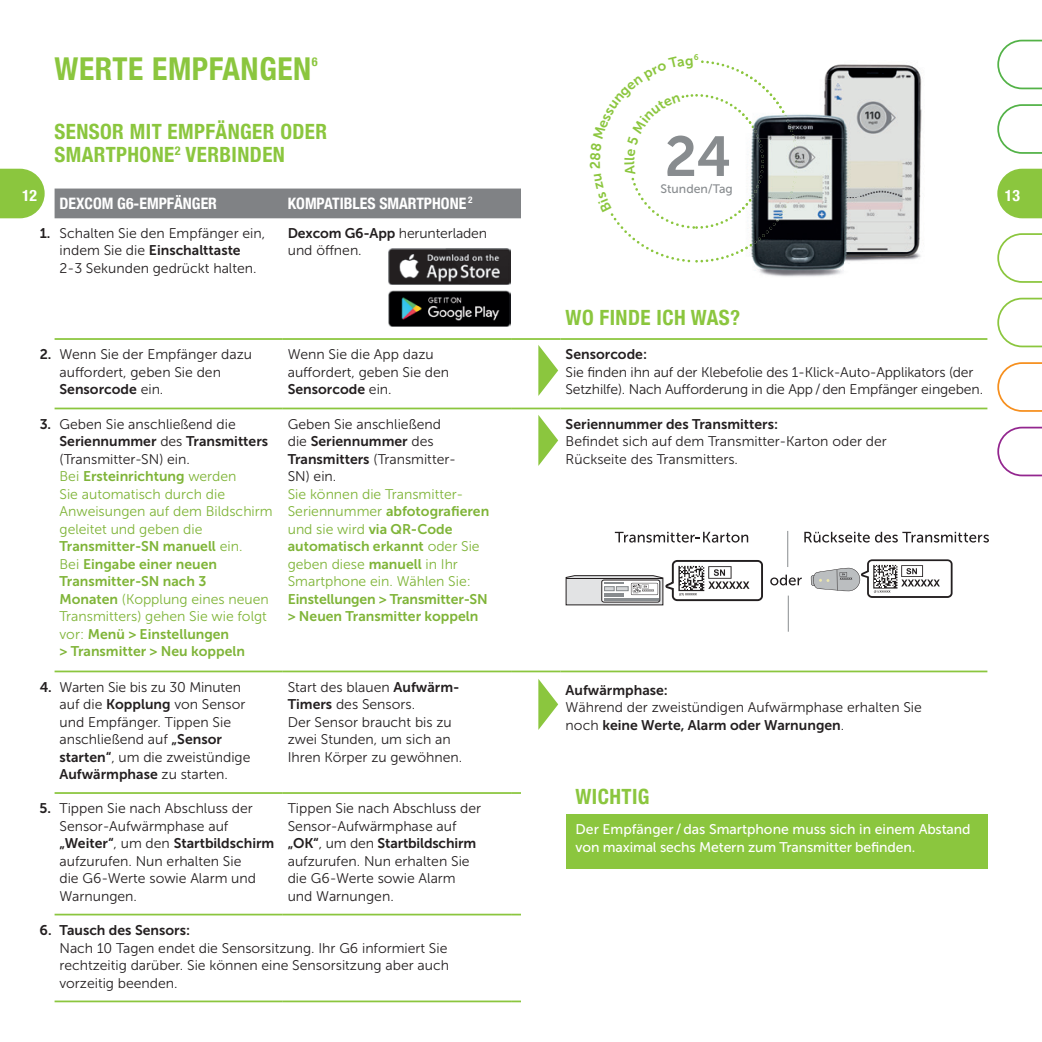
<style>
.page{position:relative;width:1042px;height:1042px;background:#fff}
.page>*{position:absolute;margin:0;border:0;box-sizing:border-box;transform-origin:0 0}
.t1{font:56px "Museo Sans 700";color:#888c8f}
.t2{font:700 condensed 31.5px "Helvetica Neue";letter-spacing:.02em;color:#8bc63e}
.t3{font:700 condensed 21px/22.8px "Helvetica Neue";letter-spacing:.02em;color:#8bc63e}
.t4{font:700 condensed 15.75px "Helvetica Neue";color:#fff}
.t5{font:14px/17.5px "Museo Sans 300";color:#231f20}
.t6{font:14px "Museo Sans 700";color:#231f20}
.t7{font:14px/17.5px "Museo Sans 700";color:#7fb438}
.t8{font:14px/17.5px "Museo Sans 300";color:#7fb438}
.t9{font:14px/17.5px "Museo Sans 500";letter-spacing:-.01em;color:#fff}
.t10{font:12.25px "Museo Sans 500";color:#888c8f}
.t11{font:700 condensed 12.25px "Helvetica Neue";color:#8bc63e}
.t12{font:8.22px "Museo Sans 700";color:#8bc63e}
.s1{font-family:"Museo Sans 700"}
.s2{font-family:"Museo Sans 300"}
</style>
<div class="page">
<img style="left:755px;top:64px;width:167px;height:213px">
<hr style="left:521px;top:338px;width:40px;height:2px;background:#8bc63e">
<hr style="left:561px;top:338px;width:426px;height:2px;background:#8bc63e">
<hr style="left:521px;top:408px;width:40px;height:1px;background:#8bc63e">
<hr style="left:561px;top:408px;width:426px;height:1px;background:#8bc63e">
<hr style="left:521px;top:670px;width:40px;height:2px;background:#8bc63e">
<hr style="left:561px;top:670px;width:426px;height:2px;background:#8bc63e">
<svg style="left:538px;top:345px;width:20px;height:51px"></svg>
<svg style="left:538px;top:415px;width:20px;height:51px"></svg>
<svg style="left:538px;top:679px;width:20px;height:51px"></svg>
<div style="left:55px;top:189px;width:466px;height:29px;background:#808285"></div>
<hr style="left:55px;top:338px;width:228px;height:2px;background:#8bc63e">
<hr style="left:283px;top:338px;width:228px;height:2px;background:#8bc63e">
<svg style="left:511px;top:338px;width:10px;height:2px"></svg>
<hr style="left:55px;top:408px;width:228px;height:1px;background:#8bc63e">
<hr style="left:283px;top:408px;width:228px;height:1px;background:#8bc63e">
<hr style="left:55px;top:670px;width:228px;height:2px;background:#8bc63e">
<hr style="left:283px;top:670px;width:228px;height:2px;background:#8bc63e">
<hr style="left:55px;top:792px;width:228px;height:2px;background:#8bc63e">
<hr style="left:283px;top:792px;width:228px;height:2px;background:#8bc63e">
<hr style="left:55px;top:913px;width:228px;height:2px;background:#8bc63e">
<hr style="left:283px;top:913px;width:228px;height:2px;background:#8bc63e">
<hr style="left:55px;top:1000px;width:228px;height:2px;background:#8bc63e">
<hr style="left:283px;top:1000px;width:228px;height:2px;background:#8bc63e">
<svg style="left:511px;top:670px;width:10px;height:2px"></svg>
<svg style="left:511px;top:792px;width:10px;height:2px"></svg>
<svg style="left:511px;top:913px;width:10px;height:2px"></svg>
<svg style="left:511px;top:1000px;width:10px;height:2px"></svg>
<img style="left:388px;top:248px;width:122px;height:36px">
<img style="left:388px;top:290px;width:123px;height:36px">
<div style="left:566px;top:814px;width:421px;height:54px;background:#8bc63e"></div>
<hr style="left:788px;top:595px;width:1px;height:37px;background:#888c8f">
<svg style="left:811px;top:559px;width:141px;height:39px"></svg>
<hr style="left:787px;top:531px;width:1px;height:36px;background:#888c8f">
<svg style="left:804px;top:532px;width:185px;height:10px"></svg>
<svg style="left:615px;top:532px;width:133px;height:10px"></svg>
<svg style="left:566px;top:558px;width:236px;height:48px"></svg>
<svg style="left:997px;top:169px;width:45px;height:49px;background:#9c5"></svg>
<svg style="left:0;top:169px;width:45px;height:49px;background:#9c5"></svg>
<svg style="left:997px;top:297px;width:45px;height:51px"></svg>
<svg style="left:997px;top:362px;width:45px;height:50px"></svg>
<svg style="left:997px;top:426px;width:45px;height:51px"></svg>
<svg style="left:997px;top:39px;width:45px;height:51px"></svg>
<svg style="left:997px;top:104px;width:45px;height:50px"></svg>
<svg style="left:997px;top:233px;width:45px;height:50px"></svg>
<svg style="left:610px;top:60px;width:188px;height:204px"></svg>
<h2 class="t2" style="left:55px;top:43px;width:258px">WERTE EMPFANGEN</h2>
<p class="t11" style="left:312px;top:51px;width:7px">6</p>
<p class="t12" style="left:694px;top:53px;width:7px">6</p>
<h3 class="t3" style="left:55px;top:119px;width:274px">SENSOR MIT EMPFÄNGER ODER<br>SMARTPHONE<sup>2</sup> VERBINDEN</h3>
<p class="t4" style="left:60px;top:190px;width:159px">DEXCOM G6-EMPFÄNGER</p>
<p class="t4" style="left:288px;top:190px;width:186px">KOMPATIBLES SMARTPHONE <sup>2</sup></p>
<p class="t5" style="left:40px;top:224px;width:227px"><span class="s1">1.</span> Schalten Sie den Empfänger ein,</p>
<p class="t6" style="left:60px;top:243px;width:183px"><span class="s2">indem Sie die</span> Einschalt taste</p>
<p class="t5" style="left:60px;top:259px;width:199px">2-3 Sekunden gedrückt halten.</p>
<h1 class="t1" style="left:664px;top:125px;width:68px">24</h1>
<p class="t10" style="left:660px;top:182px;width:74px">Stunden/Tag</p>
<p class="t4" style="left:22px;top:182px;width:17px">12</p>
<p class="t4" style="left:1005px;top:182px;width:17px">13</p>
<p class="t5" style="left:288px;top:224px;width:201px"><span class="s1">Dexcom G6-App</span> herunterladen und öffnen.</p>
<p class="t5" style="left:60px;top:346px;width:194px;text-indent:-20px"><span class="s1">2.</span> Wenn Sie der Empfänger dazu auffordert, geben Sie den</p>
<p class="t6" style="left:60px;top:382px;width:105px">Sensorcode <span class="s2">ein.</span></p>
<p class="t5" style="left:40px;top:415px;width:198px"><span class="s1">3.</span> Geben Sie anschließend die</p>
<p class="t6" style="left:60px;top:434px;width:210px">Seriennummer <span class="s2">des</span> Transmitters</p>
<p class="t5" style="left:60px;top:450px;width:132px">(Transmitter-SN) ein.</p>
<p class="t7" style="left:60px;top:468px;width:178px"><span class="s2">Bei</span> Ersteinrichtung <span class="s2">werden</span></p>
<p class="t8" style="left:60px;top:485px;width:215px">Sie automatisch durch die<br>Anweisungen auf dem Bildschirm geleitet und geben die</p>
<p class="t7" style="left:60px;top:538px;width:184px">Transmitter-SN manuell <span class="s2">ein.<br>Bei</span> Eingabe einer neuen<br>Transmitter-SN nach 3</p>
<p class="t8" style="left:60px;top:590px;width:211px"><span class="s1">Monaten</span> (Kopplung eines neuen<br>Transmitters) gehen Sie wie folgt</p>
<p class="t7" style="left:60px;top:625px;width:187px"><span class="s2">vor:</span> Menü &gt; Einstellungen<br>&gt; Transmitter &gt; Neu koppeln</p>
<p class="t5" style="left:59px;top:678px;width:192px;text-indent:-20px"><span class="s1">4.</span> Warten Sie bis zu 30 Minuten auf die <span class="s1">Kopplung</span> von Sensor und Empfänger. Tippen Sie anschließend auf <span class="s1">„Sensor starten“</span>, um die zweistündige</p>
<p class="t6" style="left:59px;top:767px;width:170px">Aufwärmphase <span class="s2">zu starten.</span></p>
<p class="t5" style="left:40px;top:800px;width:215px;text-align:center"><span class="s1">5.</span> Tippen Sie nach Abschluss der<br>Sensor-Aufwärmphase auf</p>
<p class="t6" style="left:59px;top:836px;width:216px">„Weiter“<span class="s2">, um den</span> Start bildschirm</p>
<p class="t5" style="left:59px;top:852px;width:198px">aufzurufen. Nun erhalten Sie die G6-Werte sowie Alarm und<br>Warnungen.</p>
<p class="t5" style="left:288px;top:346px;width:163px">Wenn Sie die App dazu auffordert, geben Sie den</p>
<p class="t6" style="left:288px;top:382px;width:105px">Sensorcode <span class="s2">ein.</span></p>
<p class="t5" style="left:288px;top:415px;width:155px">Geben Sie anschließend</p>
<p class="t6" style="left:288px;top:434px;width:147px"><span class="s2">die</span> Seriennummer <span class="s2">des</span></p>
<p class="t5" style="left:288px;top:450px;width:170px"><span class="s1">Transmitters</span> (Transmitter-<br>SN) ein.</p>
<p class="t8" style="left:288px;top:485px;width:177px">Sie können die Transmitter-</p>
<p class="t7" style="left:288px;top:503px;width:203px"><span class="s2">Seriennummer</span> abfotografieren</p>
<p class="t8" style="left:288px;top:520px;width:166px">und sie wird <span class="s1">via QR-Code</span></p>
<p class="t7" style="left:288px;top:538px;width:193px">automatisch erkannt <span class="s2">oder Sie</span></p>
<p class="t8" style="left:288px;top:555px;width:185px">geben diese <span class="s1">manuell</span> in Ihr<br>Smartphone ein. Wählen Sie:</p>
<p class="t7" style="left:288px;top:590px;width:202px">Einstellungen &gt; Transmitter-SN &gt; Neuen Transmitter koppeln</p>
<p class="t5" style="left:288px;top:678px;width:176px">Start des blauen <span class="s1">Aufwärm-<br>Timers</span> des Sensors.<br>Der Sensor braucht bis zu zwei Stunden, um sich an<br>Ihren Körper zu gewöhnen.</p>
<p class="t5" style="left:288px;top:800px;width:195px">Tippen Sie nach Abschluss der<br>Sensor-Aufwärmphase auf</p>
<p class="t6" style="left:288px;top:836px;width:190px">„OK“<span class="s2">, um den</span> Startbildschirm</p>
<p class="t5" style="left:288px;top:852px;width:183px">aufzurufen. Nun erhalten Sie die G6-Werte sowie Alarm und Warnungen.</p>
<p class="t6" style="left:40px;top:922px;width:152px">6. Tausch des Sensors:</p>
<p class="t5" style="left:59px;top:939px;width:391px;text-align:justify">Nach 10 Tagen endet die Sensorsitzung. Ihr G6 informiert Sie recht zeitig darüber. Sie können eine Sensorsitzung aber auch vorzeitig beenden.</p>
<h3 class="t3" style="left:566px;top:305px;width:176px">WO FINDE ICH WAS?</h3>
<p class="t6" style="left:566px;top:347px;width:83px">Sensorcode:</p>
<p class="t5" style="left:566px;top:363px;width:419px">Sie finden ihn auf der Klebefolie des 1-Klick-Auto-Applikators (der<br>Setzhilfe). Nach Aufforderung in die App / den Empfänger eingeben.</p>
<p class="t6" style="left:566px;top:416px;width:214px">Seriennummer des Transmitters:</p>
<p class="t5" style="left:566px;top:433px;width:323px">Befindet sich auf dem Transmitter-Karton oder der<br>Rückseite des Transmitters.</p>
<p class="t6" style="left:566px;top:682px;width:104px">Aufwärmphase:</p>
<p class="t5" style="left:566px;top:699px;width:358px">Während der zweistündigen Aufwärmphase erhalten Sie</p>
<p class="t6" style="left:566px;top:717px;width:280px"><span class="s2">noch</span> keine Werte, Alarm oder Warnungen<span class="s2">.</span></p>
<h3 class="t3" style="left:575px;top:784px;width:76px">WICHTIG</h3>
<p class="t9" style="left:575px;top:820px;width:396px">Der Empfänger / das Smartphone muss sich in einem Abstand von maximal sechs Metern zum Transmitter befinden.</p>
</div>
